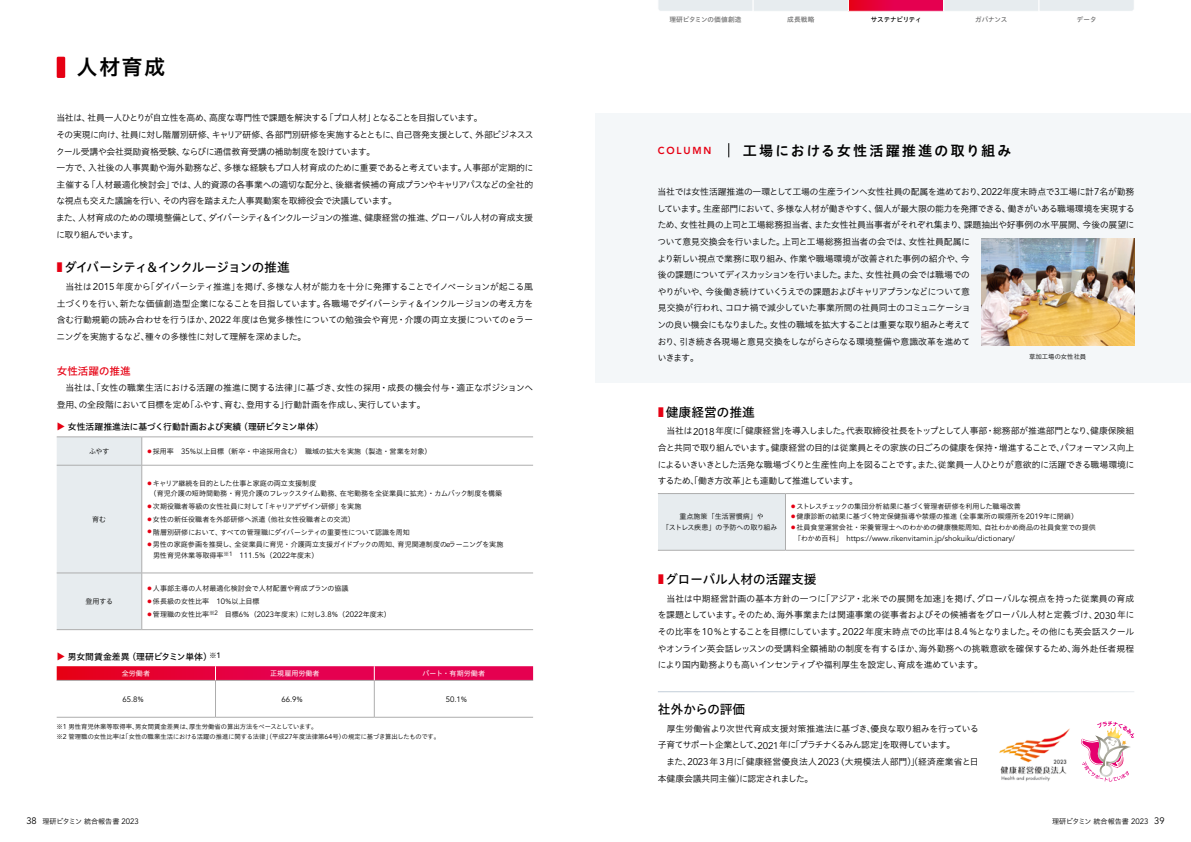
<style>
.page{position:relative;width:1191px;height:842px;background:#fff}
.page>*{position:absolute;margin:0;border:0;box-sizing:border-box;transform-origin:0 0}
.t1{font:21.3px "Hiragino UD Sans Std N W6";color:#000}
.t2{font:14.2px "Hiragino UD Sans Std N W6";letter-spacing:.15em;color:#000}
.t3{font:12.8px "Hiragino UD Sans Std N W5";color:#000}
.t4{font:12.8px "Hiragino UD Sans Std N W5";letter-spacing:-.045em;color:#000}
.t5{font:10.6px "Hiragino UD Sans Std N W5";color:#e60013}
.t6{font:800 10.1px "Avenir LT Std";letter-spacing:.18em;color:#e60013}
.t7{font:8.9px/16.7px "Hiragino UD Sans Std N W3";letter-spacing:-.02em;color:#000}
.t8{font:8.9px "Hiragino UD Sans Std N W5";color:#000}
.t9{font:8.9px "Hiragino UD Sans Std N W5";color:#e60013}
.t10{font:7.8px "Avenir LT Std";color:#000}
.t11{font:7.1px/10.6px "Hiragino UD Sans Std N W3";color:#000}
.t12{font:7.1px "Hiragino UD Sans Std N W4";color:#fff}
.t13{font:6.7px "Hiragino UD Sans Std N W5";letter-spacing:.01em;color:#6b6b6b}
.t14{font:6.7px "Hiragino UD Sans Std N W5";letter-spacing:-.025em;color:#000}
.t15{font:6.4px/10.6px "Hiragino UD Sans Std N W3";color:#000}
.s1{color:#e60013}
.s2{font-family:"Avenir LT Std";font-size:9.7px}
.s3{font-family:"Avenir LT Std";font-size:7.8px}
.s4{font-family:"Hiragino UD Sans Std N W3";font-size:7.1px}
.s5{font-family:"Avenir LT Std";font-size:7px}
.s6{font-family:"Avenir LT Std";font-size:9.4px}
</style>
<div class="page">
<div style="left:595px;top:113px;width:596px;height:270px;background:#f4f7f9"></div>
<div style="left:57px;top:57px;width:8px;height:21px;background:#e60013"></div>
<hr style="left:57px;top:680px;width:158px;height:1px;background:#adadad">
<hr style="left:215px;top:680px;width:159px;height:1px;background:#adadad">
<hr style="left:215px;top:681px;width:1px;height:36px;background:#adadad">
<hr style="left:374px;top:680px;width:159px;height:1px;background:#adadad">
<hr style="left:374px;top:681px;width:1px;height:36px;background:#adadad">
<hr style="left:57px;top:717px;width:158px;height:1px;background:#adadad">
<hr style="left:215px;top:717px;width:159px;height:1px;background:#adadad">
<hr style="left:374px;top:717px;width:159px;height:1px;background:#adadad">
<svg style="left:57px;top:666px;width:476px;height:14px;background:#e50646"></svg>
<div style="left:57px;top:438px;width:85px;height:191px;background:#e7ecef"></div>
<hr style="left:57px;top:465px;width:85px;height:1px;background:#adadad">
<hr style="left:142px;top:465px;width:391px;height:1px;background:#adadad">
<hr style="left:141px;top:465px;width:1px;height:108px;background:#adadad">
<hr style="left:57px;top:573px;width:85px;height:1px;background:#adadad">
<hr style="left:142px;top:573px;width:391px;height:1px;background:#adadad">
<hr style="left:141px;top:573px;width:1px;height:56px;background:#adadad">
<hr style="left:57px;top:629px;width:85px;height:1px;background:#adadad">
<hr style="left:142px;top:629px;width:391px;height:1px;background:#adadad">
<hr style="left:57px;top:437px;width:85px;height:1px;background:#adadad">
<hr style="left:142px;top:437px;width:391px;height:1px;background:#adadad">
<svg style="left:658px;top:0;width:476px;height:12px;background:#e8c3d1"></svg>
<svg style="left:728px;top:143px;width:1px;height:14px"></svg>
<img style="left:981px;top:238px;width:153px;height:108px">
<div style="left:658px;top:494px;width:127px;height:56px;background:#e7ecef"></div>
<hr style="left:785px;top:494px;width:1px;height:56px;background:#adadad">
<hr style="left:658px;top:550px;width:127px;height:1px;background:#adadad">
<hr style="left:785px;top:550px;width:349px;height:1px;background:#adadad">
<hr style="left:658px;top:493px;width:127px;height:1px;background:#adadad">
<hr style="left:785px;top:493px;width:349px;height:1px;background:#adadad">
<img style="left:999px;top:728px;width:71px;height:54px">
<svg style="left:1081px;top:721px;width:53px;height:61px"></svg>
<h1 class="t1" style="left:77px;top:51px;width:90px">人材育成</h1>
<p class="t7" style="left:56px;top:109px;width:479px">当社は、社員一人ひとりが自立性を高め、高度な専門性で課題を解決する「プロ人材」となることを目指しています。<br>その実現に向け、社員に対し階層別研修、キャリア研修、各部門別研修を実施するとともに、自己啓発支援として、外部ビジネススクール受講や会社奨励資格受験、ならびに通信教育受講の補助制度を設けています。<br>一方で、入社後の人事異動や海外勤務など、多様な経験もプロ人材育成のために重要であると考えています。人事部が定期的に主催する「人材最適化検討会」では、人的資源の各事業への適切な配分と、後継者候補の育成プランやキャリアパスなどの全社的な視点も交えた議論を行い、その内容を踏まえた人事異動案を取締役会で決議しています。<br>また、人材育成のための環境整備として、ダイバーシティ＆インクルージョンの推進、健康経営の推進、グローバル人材の育成支援に取り組んでいます。</p>
<h3 class="t4" style="left:57px;top:257px;width:235px"><span class="s1">■</span> ダイバーシティ＆インクルージョンの推進</h3>
<p class="t7" style="left:57px;top:278px;width:478px;text-align:justify;text-indent:9px">当社は<span class="s2">2015</span>年度から「ダイバーシティ推進」を掲げ、多様な人材が能力を十分に発揮することでイノベーションが起こる風土づくりを行い、新たな価値創造型企業になることを目指しています。各職場でダイバーシティ＆インクルージョンの考え方を含む行動規範の読み合わせを行うほか、<span class="s2">2022</span>年度は色覚多様性についての勉強会や育児・介護の両立支援についての<span class="s2">e</span>ラーニングを実施するなど、種々の多様性に対して理解を深めました。</p>
<p class="t5" style="left:57px;top:363px;width:76px">女性活躍の推進</p>
<p class="t7" style="left:57px;top:379px;width:478px;text-indent:9px">当社は、「女性の職業生活における活躍の推進に関する法律」に基づき、女性の採用・成長の機会付与・適正なポジションへ登用、の全段階において目標を定め「ふやす、育む、登用する」行動計画を作成し、実行しています。</p>
<p class="t9" style="left:68px;top:422px;width:10px;rotate:90deg">▲</p>
<p class="t8" style="left:68px;top:420px;width:257px">女性活躍推進法に基づく行動計画および実績（理研ビタミン単体）</p>
<p class="t11" style="left:89px;top:445px;width:22px">ふやす</p>
<p class="t11" style="left:147px;top:445px;width:286px"><sup>●</sup> 採用率　<span class="s3">35</span>％以上目標（新卒・中途採用含む）　職域の拡大を実施（製造・営業を対象）</p>
<p class="t11" style="left:92px;top:513px;width:15px">育む</p>
<p class="t11" style="left:85px;top:596px;width:29px">登用する</p>
<p class="t11" style="left:150px;top:477px;width:354px;text-indent:-2px"><sup>●</sup> キャリア継続を目的とした仕事と家庭の両立支援制度<br>（育児介護の短時間勤務・育児介護のフレックスタイム勤務、在宅勤務を全従業員に拡充）・カムバック制度を構築</p>
<p class="t11" style="left:147px;top:501px;width:215px"><sup>●</sup> 次期役職者等級の女性社員に対して「キャリアデザイン研修」を実施</p>
<p class="t11" style="left:147px;top:513px;width:209px"><sup>●</sup> 女性の新任役職者を外部研修へ派遣（他社女性役職者との交流）</p>
<p class="t11" style="left:147px;top:526px;width:264px"><sup>●</sup> 階層別研修において、すべての管理職にダイバーシティの重要性について認識を周知</p>
<p class="t11" style="left:153px;top:539px;width:352px;text-indent:-6px"><sup>●</sup> 男性の家庭参画を推奨し、全従業員に育児・介護両立支援ガイドブックの周知、育児関連制度の<span class="s3">e</span>ラーニングを実施男性育児休業等取得率<sup>※</sup><sup>1</sup> <span class="s3">111.5</span>％（<span class="s3">2022</span>年度末）</p>
<p class="t11" style="left:147px;top:583px;width:203px"><sup>●</sup> 人事部主導の人材最適化検討会で人材配置や育成プランの協議</p>
<p class="t11" style="left:147px;top:596px;width:114px"><sup>●</sup> 係長級の女性比率　<span class="s3">10</span>％以上目標</p>
<p class="t11" style="left:147px;top:608px;width:245px"><sup>●</sup> 管理職の女性比率<sup>※</sup><sup>2</sup>　目標<span class="s3">6</span>％（<span class="s3">2023</span>年度末）に対し<span class="s3">3.8</span>％（<span class="s3">2022</span>年度末）</p>
<p class="t9" style="left:68px;top:652px;width:10px;rotate:90deg">▲</p>
<p class="t8" style="left:68px;top:650px;width:154px">男女間賃金差異（理研ビタミン単体）<sup>※</sup><sup>1</sup></p>
<p class="t12" style="left:122px;top:668px;width:30px">全労働者</p>
<p class="t12" style="left:270px;top:668px;width:51px">正規雇用労働者</p>
<p class="t12" style="left:422px;top:668px;width:64px">パート・有期労働者</p>
<p class="t10" style="left:122px;top:694px;width:23px">65.8<span class="s4">％</span></p>
<p class="t10" style="left:281px;top:694px;width:23px">66.9<span class="s4">％</span></p>
<p class="t10" style="left:446px;top:694px;width:23px">50.1<span class="s4">％</span></p>
<p class="t15" style="left:56px;top:720px;width:385px">※<span class="s5">1</span> 男性育児休業等取得率、男女間賃金差異は、厚生労働省の算出方法をベースとしています。<br>※<span class="s5">2</span> 管理職の女性比率は「女性の職業生活における活躍の推進に関する法律」（平成<span class="s5">27</span>年度法律第<span class="s5">64</span>号）の規定に基づき算出したものです。</p>
<p class="t13" style="left:669px;top:15px;width:74px">理研ビタミンの価値創造</p>
<p class="t13" style="left:787px;top:15px;width:29px">成長戦略</p>
<p class="t14" style="left:871px;top:15px;width:52px">サステナビリティ</p>
<p class="t13" style="left:975px;top:15px;width:34px">ガバナンス</p>
<p class="t13" style="left:1076px;top:15px;width:21px">データ</p>
<p class="t6" style="left:658px;top:144px;width:55px">COLUMN</p>
<h2 class="t2" style="left:743px;top:139px;width:270px">工場における女性活躍推進の取り組み</h2>
<p class="t7" style="left:657px;top:183px;width:479px">当社では女性活躍推進の一環として工場の生産ラインへ女性社員の配属を進めており、<span class="s2">2022</span>年度末時点で<span class="s2">3</span>工場に計<span class="s2">7</span>名が勤務しています。生産部門において、多様な人材が働きやすく、個人が最大限の能力を発揮できる、働きがいある職場環境を実現するため、女性社員の上司と工場総務担当者、また女性社員当事者がそれぞれ集まり、課題抽出や好事例の水平展開、今後の展望について意見交換会を行いました。上司と工場総務担当者の会では、女性社員配属に<br>より新しい視点で業務に取り組み、作業や職場環境が改善された事例の紹介や、今<br>後の課題についてディスカッションを行いました。また、女性社員の会では職場での<br>やりがいや、今後働き続けていくうえでの課題およびキャリアプランなどについて意<br>見交換が行われ、コロナ禍で減少していた事業所間の社員同士のコミュニケーショ<br>ンの良い機会にもなりました。女性の職域を拡大することは重要な取り組みと考えて<br>おり、引き続き各現場と意見交換をしながらさらなる環境整備や意識改革を進めて<br>いきます。</p>
<p class="t15" style="left:1029px;top:351px;width:59px">草加工場の女性社員</p>
<h3 class="t3" style="left:657px;top:402px;width:99px"><span class="s1">■</span> 健康経営の推進</h3>
<p class="t7" style="left:657px;top:422px;width:478px;text-align:justify;text-indent:9px">当社は<span class="s2">2018</span>年度に「健康経営」を導入しました。代表取締役社長をトップとして人事部・総務部が推進部門となり、健康保険組合と共同で取り組んでいます。健康経営の目的は従業員とその家族の日ごろの健康を保持・増進することで、パフォーマンス向上によるいきいきとした活発な職場づくりと生産性向上を図ることです。また、従業員一人ひとりが意欲的に活躍できる職場環境にするため、「働き方改革」とも連動して推進しています。</p>
<p class="t11" style="left:662px;top:511px;width:117px;text-align:center">重点施策「生活習慣病」や<br>「ストレス疾患」の予防への取り組み</p>
<p class="t11" style="left:791px;top:500px;width:231px"><sup>●</sup> ストレスチェックの集団分析結果に基づく管理者研修を利用した職場改善</p>
<p class="t11" style="left:791px;top:511px;width:288px"><sup>●</sup> 健康診断の結果に基づく特定保健指導や禁煙の推進（全事業所の喫煙所を<span class="s3">2019</span>年に閉鎖）</p>
<p class="t11" style="left:791px;top:521px;width:306px"><sup>●</sup> 社員食堂運営会社・栄養管理士へのわかめの健康機能周知、自社わかめ商品の社員食堂での提供</p>
<p class="t10" style="left:794px;top:533px;width:222px"><span class="s4">「わかめ百科」　</span>https://www.rikenvitamin.jp/shokuiku/dictionary/</p>
<h3 class="t3" style="left:657px;top:569px;width:160px"><span class="s1">■</span> グローバル人材の活躍支援</h3>
<p class="t7" style="left:658px;top:589px;width:478px;text-align:justify;text-indent:9px">当社は中期経営計画の基本方針の一つに「アジア・北米での展開を加速」を掲げ、グローバルな視点を持った従業員の育成を課題としています。そのため、海外事業または関連事業の従事者およびその候補者をグローバル人材と定義づけ、<span class="s2">2030</span>年にその比率を<span class="s2">10</span>％とすることを目標にしています。<span class="s2">2022</span>年度末時点での比率は<span class="s2">8.4</span>％となりました。その他にも英会話スクールやオンライン英会話レッスンの受講料全額補助の制度を有するほか、海外勤務への挑戦意欲を確保するため、海外赴任者規程により国内勤務よりも高いインセンティブや福利厚生を設定し、育成を進めています。</p>
<h3 class="t3" style="left:658px;top:699px;width:89px">社外からの評価</h3>
<p class="t7" style="left:658px;top:719px;width:322px;text-indent:9px">厚生労働省より次世代育成支援対策推進法に基づき、優良な取り組みを行っている子育てサポート企業として、<span class="s2">2021</span>年に「プラチナくるみん認定」を取得しています。</p>
<p class="t7" style="left:658px;top:753px;width:322px;text-indent:9px">また、<span class="s2">2023</span>年<span class="s2">3</span>月に「健康経営優良法人<span class="s2">2023</span>（大規模法人部門）」（経済産業省と日本健康会議共同主催）に認定されました。</p>
<p class="t11" style="left:26px;top:815px;width:114px"><span class="s6">38</span> 理研ビタミン統合報告書 <span class="s3">2023</span></p>
<p class="t11" style="left:1052px;top:815px;width:114px">理研ビタミン統合報告書 <span class="s3">2023</span> <span class="s6">39</span></p>
</div>
